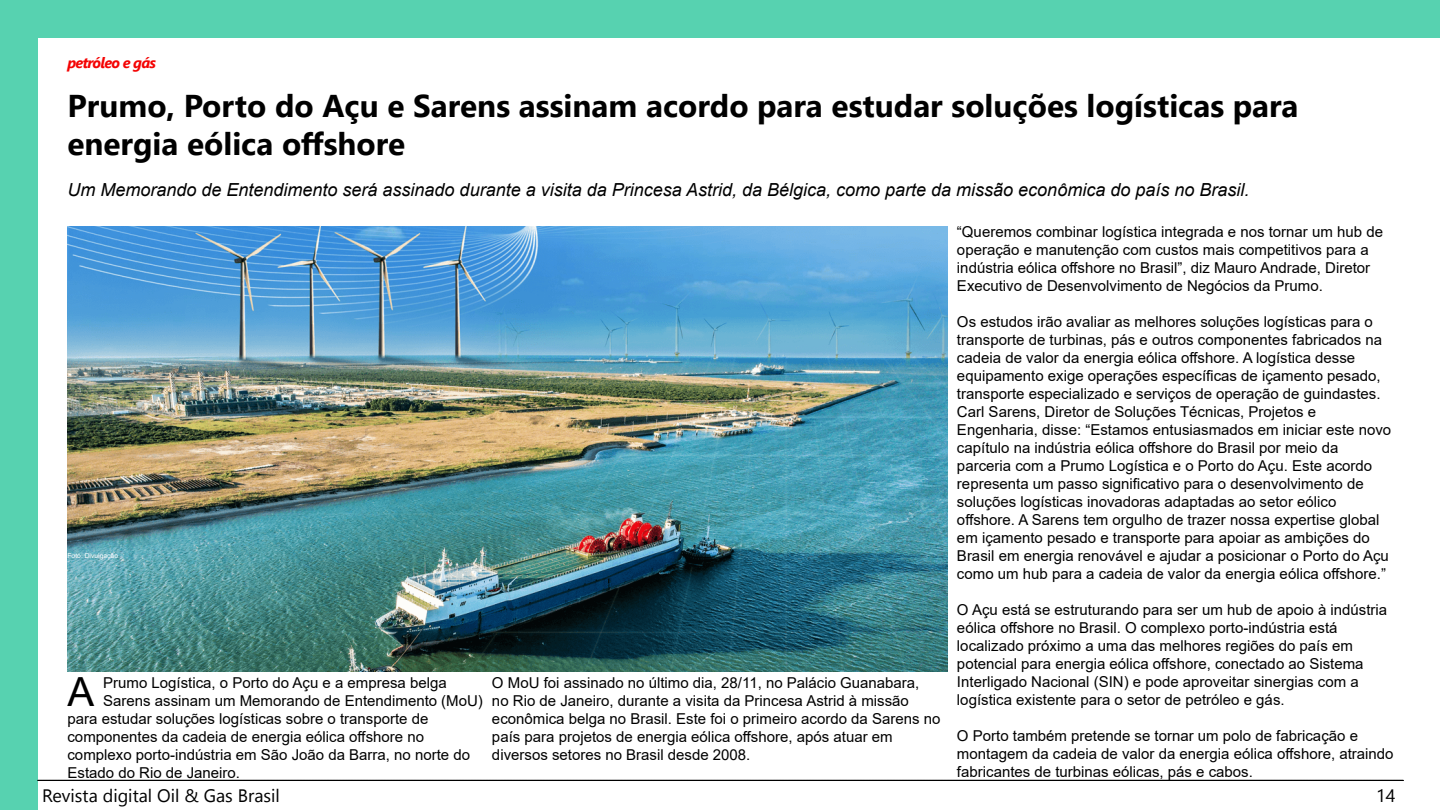
<style>
.page{position:relative;width:1440px;height:810px;background:#fff}
.page>*{position:absolute;margin:0;border:0;box-sizing:border-box;transform-origin:0 0}
.t1{font:40.12px "Arial";color:#000}
.t2{font:700 31.5px/37.8px "Segoe UI";color:#000}
.t3{font:italic 18px "Arial";color:#000}
.t4{font:18px "Segoe UI Emoji";color:#000}
.t5{font:15px/18px "Arial";color:#000}
.t6{font:italic 700 15px "Segoe UI";letter-spacing:-.05em;color:#f40404}
.t7{font:6.75px "Arial";color:#fff}
</style>
<div class="page">
<div style="left:0;top:0;width:38px;height:810px;background:#57d2b0"></div>
<div style="left:35px;top:0;width:1405px;height:38px;background:#57d2b0"></div>
<svg style="left:37px;top:780px;width:1367px;height:1px"></svg>
<img style="left:68px;top:226px;width:880px;height:446px">
<p class="t6" style="left:68px;top:48px;width:90px">petróleo e gás</p>
<h2 class="t2" style="left:68px;top:84px;width:1233px">Prumo, Porto do Açu e Sarens assinam acordo para estudar soluções logísticas para energia eólica offshore</h2>
<p class="t3" style="left:68px;top:178px;width:1183px">Um Memorando de Entendimento será assinado durante a visita da Princesa Astrid, da Bélgica, como parte da missão econômica do país no Brasil.</p>
<p class="t7" style="left:68px;top:551px;width:52px">Foto: Divulgação</p>
<h1 class="t1" style="left:68px;top:664px;width:28px">A</h1>
<p class="t5" style="left:103px;top:674px;width:345px">Prumo Logística, o Porto do Açu e a empresa belga</p>
<p class="t5" style="left:103px;top:692px;width:381px">Sarens assinam um Memorando de Entendimento (MoU)</p>
<p class="t5" style="left:67px;top:710px;width:363px">para estudar soluções logísticas sobre o transporte de</p>
<p class="t5" style="left:67px;top:728px;width:358px">componentes da cadeia de energia eólica offshore no</p>
<p class="t5" style="left:67px;top:746px;width:404px">complexo porto-indústria em São João da Barra, no norte do</p>
<p class="t5" style="left:67px;top:764px;width:174px">Estado do Rio de Janeiro.</p>
<p class="t4" style="left:62px;top:785px;width:28px">❖▲▼</p>
<p class="t4" style="left:175px;top:785px;width:6px">●</p>
<p class="t4" style="left:225px;top:785px;width:56px">▲ ▲●</p>
<p class="t5" style="left:492px;top:674px;width:450px">O MoU foi assinado no último dia, 28/11, no Palácio Guanabara,<br>no Rio de Janeiro, durante a visita da Princesa Astrid à missão econômica belga no Brasil. Este foi o primeiro acordo da Sarens no país para projetos de energia eólica offshore, após atuar em diversos setores no Brasil desde 2008.</p>
<p class="t5" style="left:957px;top:223px;width:428px">“Queremos combinar logística integrada e nos tornar um hub de operação e manutenção com custos mais competitivos para a indústria eólica offshore no Brasil”, diz Mauro Andrade, Diretor Executivo de Desenvolvimento de Negócios da Prumo.</p>
<p class="t5" style="left:957px;top:313px;width:436px">Os estudos irão avaliar as melhores soluções logísticas para o transporte de turbinas, pás e outros componentes fabricados na cadeia de valor da energia eólica offshore. A logística desse equipamento exige operações específicas de içamento pesado, transporte especializado e serviços de operação de guindastes.<br>Carl Sarens, Diretor de Soluções Técnicas, Projetos e Engenharia, disse: “Estamos entusiasmados em iniciar este novo capítulo na indústria eólica offshore do Brasil por meio da parceria com a Prumo Logística e o Porto do Açu. Este acordo representa um passo significativo para o desenvolvimento de soluções logísticas inovadoras adaptadas ao setor eólico offshore. A Sarens tem orgulho de trazer nossa expertise global em içamento pesado e transporte para apoiar as ambições do Brasil em energia renovável e ajudar a posicionar o Porto do Açu como um hub para a cadeia de valor da energia eólica offshore.”</p>
<p class="t5" style="left:957px;top:601px;width:432px">O Açu está se estruturando para ser um hub de apoio à indústria eólica offshore no Brasil. O complexo porto-indústria está localizado próximo a uma das melhores regiões do país em potencial para energia eólica offshore, conectado ao Sistema Interligado Nacional (SIN) e pode aproveitar sinergias com a logística existente para o setor de petróleo e gás.</p>
<p class="t5" style="left:957px;top:727px;width:438px">O Porto também pretende se tornar um polo de fabricação e montagem da cadeia de valor da energia eólica offshore, atraindo fabricantes de turbinas eólicas, pás e cabos.</p>
</div>
